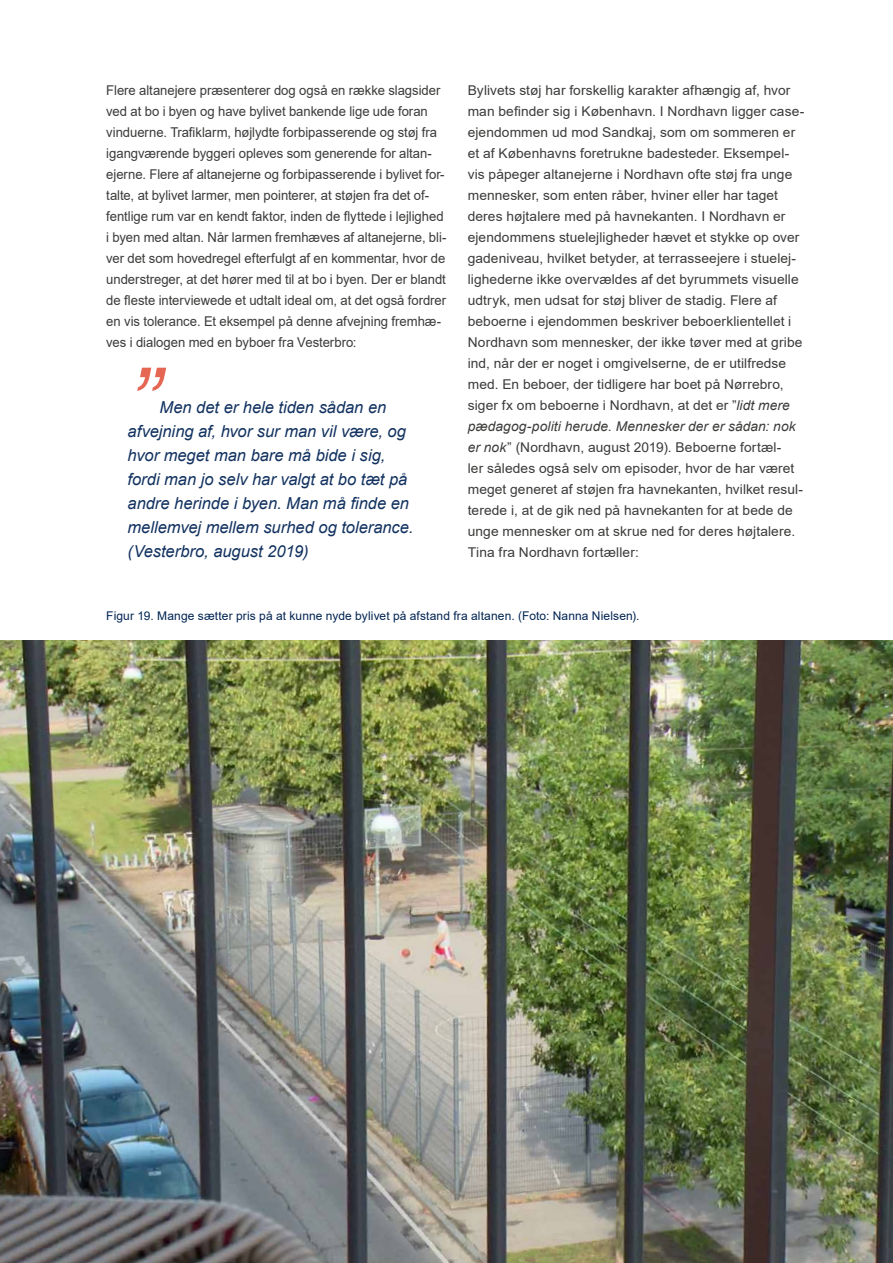
<style>
.page{position:relative;width:893px;height:1263px;background:#fff}
.page>*{position:absolute;margin:0;border:0;box-sizing:border-box;transform-origin:0 0}
.tekstcitat{font:italic 94.5px "Arial";color:#e66654}
.tekstcitat-2{font:italic 16.5px/24px "Arial";letter-spacing:-.005em;color:#123260}
.brødtekst{font:13.5px/21px "Arial";letter-spacing:.005em;color:#3b3b3a}
.Figurtekst{font:12px "Arial";letter-spacing:.01em;color:#002452}
.s1{font-style:italic}
</style>
<div class="page">
<img style="left:0;top:640px;width:893px;height:623px">
<p class="brødtekst" style="left:106px;top:79px;width:342px">Flere altanejere præsenterer dog også en række slagsider ved at bo i byen og have bylivet bankende lige ude foran vinduerne. Trafiklarm, højlydte forbipasserende og støj fra igangværende byggeri opleves som generende for altan&shy;ejerne. Flere af altanejerne og forbipasserende i bylivet for&shy;talte, at bylivet larmer, men pointerer, at støjen fra det of&shy;fentlige rum var en kendt faktor, inden de flyttede i lejlighed i byen med altan. Når larmen fremhæves af altanejerne, bli&shy;ver det som hovedregel efterfulgt af en kommentar, hvor de understreger, at det hører med til at bo i byen. Der er blandt de fleste interviewede et udtalt ideal om, at det også fordrer en vis tolerance. Et eksempel på denne afvejning fremhæ&shy;ves i dialogen med en byboer fra Vesterbro:</p>
<p class="tekstcitat" style="left:128px;top:341px;width:32px">”</p>
<p class="tekstcitat-2" style="left:128px;top:395px;width:287px;text-indent:32px">Men det er hele tiden sådan en afvejning af, hvor sur man vil være, og hvor meget man bare må bide i sig, fordi man jo selv har valgt at bo tæt på andre herinde i byen. Man må finde en mellemvej mellem surhed og tolerance.</p>
<p class="tekstcitat-2" style="left:128px;top:539px;width:182px">(Vesterbro, august 2019)</p>
<p class="brødtekst" style="left:468px;top:79px;width:338px">Bylivets støj har forskellig karakter afhængig af, hvor man befinder sig i København. I Nordhavn ligger case&shy;ejendommen ud mod Sandkaj, som om sommeren er et af Københavns foretrukne badesteder. Eksempel&shy;vis påpeger altanejerne i Nordhavn ofte støj fra unge mennesker, som enten råber, hviner eller har taget deres højtalere med på havnekanten. I Nordhavn er ejendommens stuelejligheder hævet et stykke op over gadeniveau, hvilket betyder, at terrasseejere i stuelej&shy;lighederne ikke overvældes af det byrummets visuelle udtryk, men udsat for støj bliver de stadig. Flere af beboerne i ejendommen beskriver beboerklientellet i Nordhavn som mennesker, der ikke tøver med at gribe ind, når der er noget i omgivelserne, de er utilfredse med. En beboer, der tidligere har boet på Nørrebro, siger fx om beboerne i Nordhavn, at det er ”<span class="s1">lidt mere pædagog-politi herude. Mennesker der er sådan: nok er nok</span>” (Nordhavn, august 2019). Beboerne fortæl-<br>ler således også selv om episoder, hvor de har været meget generet af støjen fra havnekanten, hvilket resul&shy;terede i, at de gik ned på havnekanten for at bede de unge mennesker om at skrue ned for deres højtalere.<br>Tina fra Nordhavn fortæller:</p>
<p class="Figurtekst" style="left:106px;top:607px;width:535px">Figur 19. Mange sætter pris på at kunne nyde bylivet på afstand fra altanen. (Foto: Nanna Nielsen).</p>
</div>
